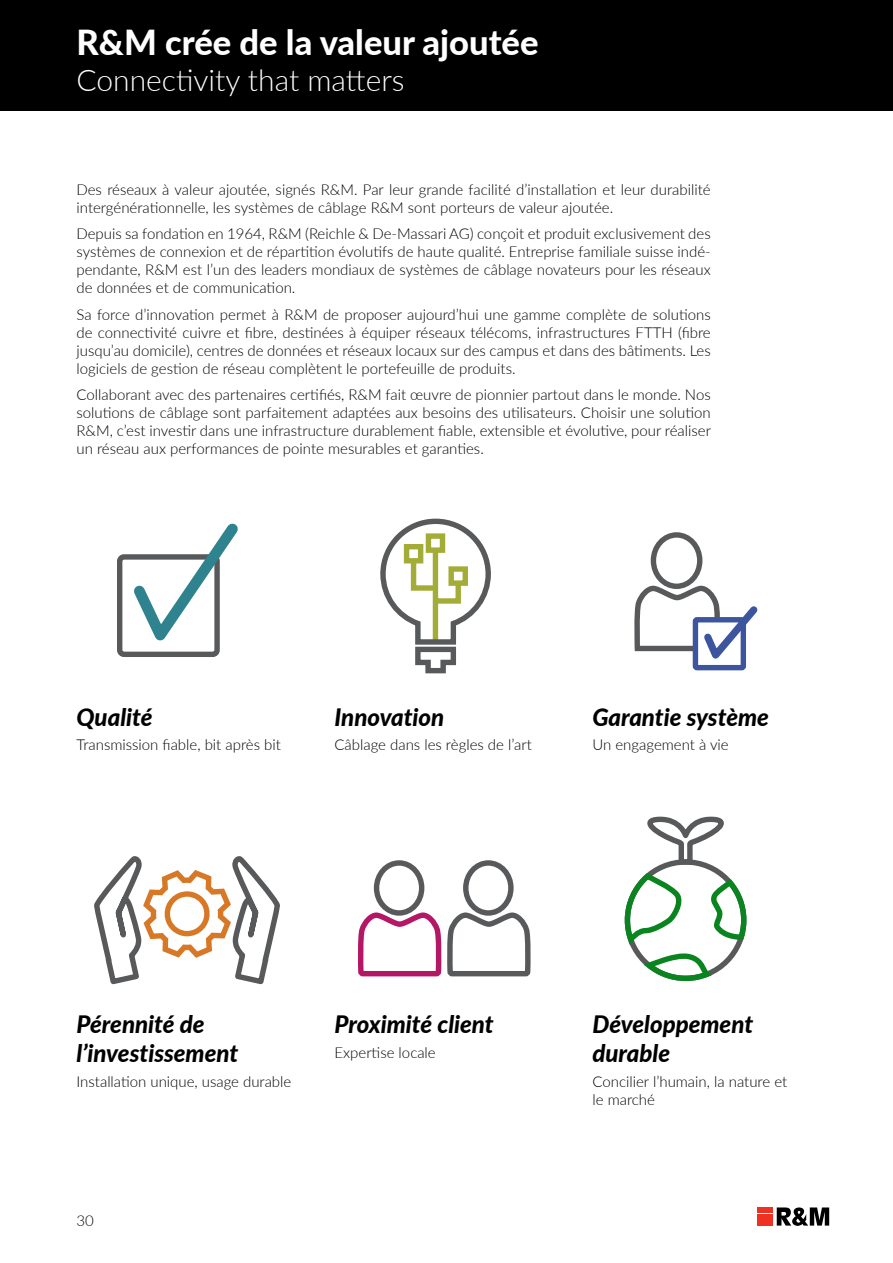
<style>
.page{position:relative;width:893px;height:1263px;background:#fff}
.page>*{position:absolute;margin:0;border:0;box-sizing:border-box;transform-origin:0 0}
.t1{font:800 34.5px "Lato";color:#fff}
.t2{font:300 30px "Lato";color:#fff}
.t3{font:italic 800 24px/28.8px "Lato";color:#000}
.t4{font:300 15px/18px "Lato";color:#000;text-align:justify}
</style>
<div class="page">
<div style="left:757px;top:1214px;width:16px;height:5px;background:#ee3123"></div>
<div style="left:757px;top:1207px;width:16px;height:6px;background:#ee3123"></div>
<div style="left:757px;top:1220px;width:16px;height:5px;background:#ee3123"></div>
<svg style="left:777px;top:1207px;width:52px;height:19px"></svg>
<div style="left:0;top:0;width:893px;height:111px;background:#000"></div>
<div style="left:463px;top:860px;width:51px;height:56px;border:5px solid #58595b;border-radius:50%"></div>
<div style="left:374px;top:860px;width:50px;height:56px;border:5px solid #58595b;border-radius:50%"></div>
<svg style="left:358px;top:909px;width:173px;height:67px"></svg>
<svg style="left:380px;top:518px;width:111px;height:156px"></svg>
<svg style="left:624px;top:816px;width:123px;height:165px"></svg>
<div style="left:651px;top:532px;width:51px;height:57px;border:5px solid #58595b;border-radius:50%"></div>
<svg style="left:634px;top:582px;width:123px;height:86px"></svg>
<div style="left:693px;top:617px;width:53px;height:53px;border:5px solid #3d559e;border-radius:2px"></div>
<div style="left:117px;top:554px;width:103px;height:103px;border:5px solid #58595b;border-radius:4px"></div>
<svg style="left:125px;top:523px;width:113px;height:134px"></svg>
<svg style="left:94px;top:856px;width:186px;height:128px"></svg>
<h1 class="t1" style="left:77px;top:17px;width:463px">R&amp;M crée de la valeur ajoutée</h1>
<h2 class="t2" style="left:77px;top:60px;width:329px">Connectivity that matters</h2>
<p class="t4" style="left:77px;top:180px;width:636px">Des réseaux à valeur ajoutée, signés R&amp;M. Par leur grande facilité d’installation et leur durabilité intergénérationnelle, les systèmes de câblage R&amp;M sont porteurs de valeur ajoutée.</p>
<p class="t4" style="left:77px;top:224px;width:636px">Depuis sa fondation en 1964, R&amp;M (Reichle &amp; De-Massari AG) conçoit et produit exclusivement des systèmes de connexion et de répartition évolutifs de haute qualité. Entreprise familiale suisse indé&shy;pendante, R&amp;M est l’un des leaders mondiaux de systèmes de câblage novateurs pour les réseaux de données et de communication.</p>
<p class="t4" style="left:77px;top:305px;width:636px">Sa force d’innovation permet à R&amp;M de proposer aujourd’hui une gamme complète de solutions de connectivité cuivre et fibre, destinées à équiper réseaux télécoms, infrastructures FTTH (fibre jusqu’au domicile), centres de données et réseaux locaux sur des campus et dans des bâtiments. Les logiciels de gestion de réseau complètent le portefeuille de produits.</p>
<p class="t4" style="left:77px;top:385px;width:636px">Collaborant avec des partenaires certifiés, R&amp;M fait œuvre de pionnier partout dans le monde. Nos solutions de câblage sont parfaitement adaptées aux besoins des utilisateurs. Choisir une solution R&amp;M, c’est investir dans une infrastructure durablement fiable, extensible et évolutive, pour réaliser un réseau aux performances de pointe mesurables et garanties.</p>
<h3 class="t3" style="left:77px;top:701px;width:78px">Qualité</h3>
<p class="t4" style="left:77px;top:735px;width:206px">Transmission fiable, bit après bit</p>
<h3 class="t3" style="left:334px;top:701px;width:111px">Innovation</h3>
<p class="t4" style="left:334px;top:735px;width:199px">Câblage dans les règles de l’art</p>
<h3 class="t3" style="left:592px;top:701px;width:178px">Garantie système</h3>
<p class="t4" style="left:592px;top:735px;width:138px">Un engagement à vie</p>
<h3 class="t3" style="left:77px;top:1009px;width:163px">Pérennité de l’investissement</h3>
<p class="t4" style="left:77px;top:1072px;width:216px">Installation unique, usage durable</p>
<h3 class="t3" style="left:334px;top:1009px;width:161px">Proximité client</h3>
<p class="t4" style="left:334px;top:1043px;width:103px">Expertise locale</p>
<p class="t4" style="left:77px;top:1211px;width:19px">30</p>
<p class="t4" style="left:77px;top:1211px;width:32px">page</p>
<h3 class="t3" style="left:592px;top:1009px;width:162px">Développement durable</h3>
<p class="t4" style="left:592px;top:1072px;width:196px">Concilier l’humain, la nature et le marché</p>
</div>
